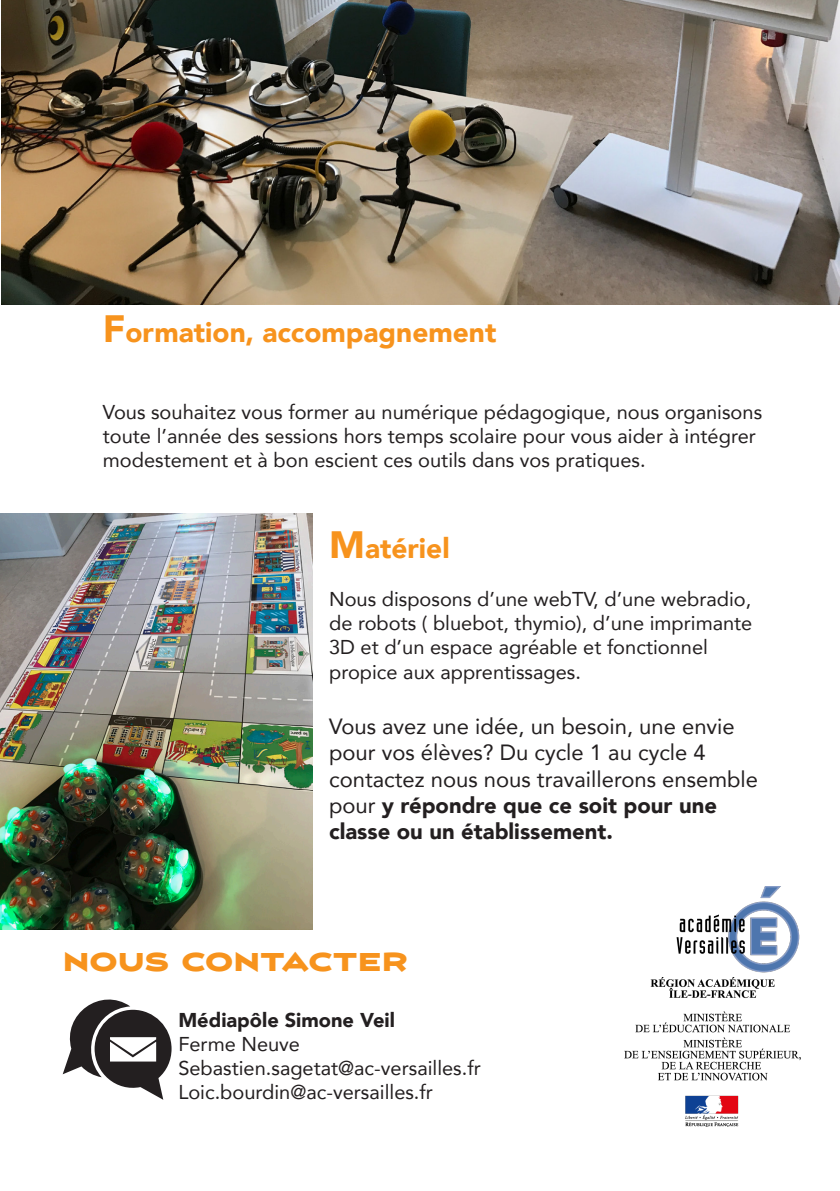
<style>
.page{position:relative;width:840px;height:1191px;background:#fff}
.page>*{position:absolute;margin:0;border:0;box-sizing:border-box;transform-origin:0 0}
.t1{font:900 28px "Avenir";color:#f7931d}
.t2{font:24px "Vortice Concept";color:#f7931d}
.t3{font:22px/26.4px "Avenir";color:#231f20}
.t4{font:20px/24px "Avenir";color:#231f20}
.t5{font:900 20px "Avenir";color:#231f20}
.s1{font-size:38px}
.s2{font-weight:900}
</style>
<div class="page">
<img style="left:1px;top:0;width:838px;height:304px">
<img style="left:624px;top:887px;width:175px;height:239px">
<svg style="left:62px;top:999px;width:109px;height:100px"></svg>
<img style="left:0;top:513px;width:312px;height:416px">
<p class="t1" style="left:103px;top:309px;width:395px"><span class="s1">F</span>ormation, accompagnement</p>
<p class="t4" style="left:103px;top:400px;width:660px">Vous souhaitez vous former au numérique pédagogique, nous organisons toute l’année des sessions hors temps scolaire pour vous aider à intégrer modestement et à bon escient ces outils dans vos pratiques.</p>
<p class="t1" style="left:329px;top:525px;width:122px"><span class="s1">M</span>atériel</p>
<p class="t4" style="left:329px;top:587px;width:424px">Nous disposons d’une webTV, d’une webradio, de robots ( bluebot, thymio), d’une imprimante 3D et d’un espace agréable et fonctionnel propice aux apprentissages.</p>
<p class="t3" style="left:329px;top:712px;width:430px">Vous avez une idée, un besoin, une envie pour vos élèves? Du cycle 1 au cycle 4 contactez nous nous travaillerons ensemble pour <span class="s2">y répondre que ce soit pour une classe ou un établissement.</span></p>
<p class="t2" style="left:63px;top:950px;width:346px">NOUS CONTACTER</p>
<p class="t5" style="left:178px;top:1002px;width:218px">Médiapôle Simone Veil</p>
<p class="t4" style="left:178px;top:1031px;width:123px">Ferme Neuve</p>
<p class="t4" style="left:178px;top:1055px;width:304px">Sebastien.sagetat@ac-versailles.fr</p>
<p class="t4" style="left:178px;top:1079px;width:256px">Loic.bourdin@ac-versailles.fr</p>
</div>
